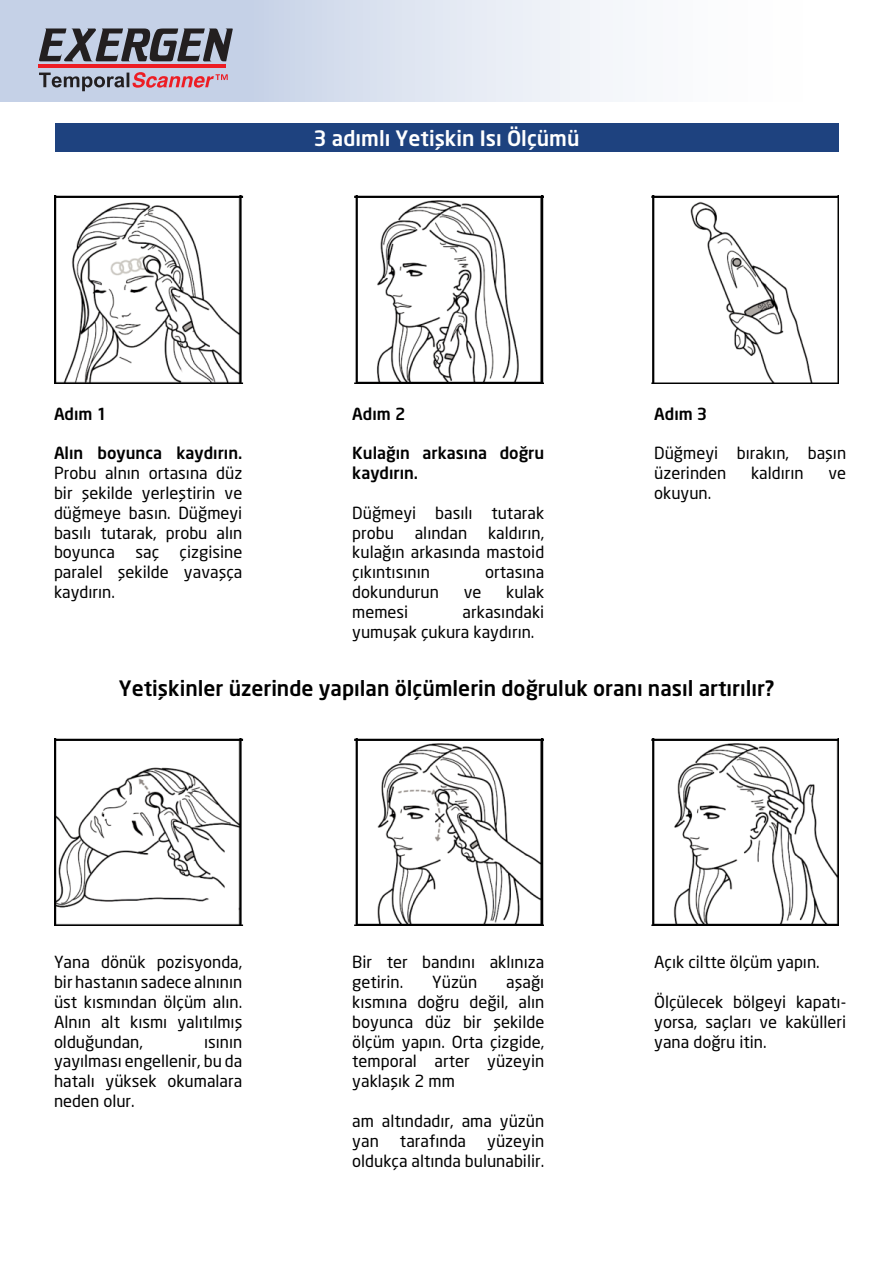
<style>
.page{position:relative;width:893px;height:1263px;background:#fff}
.page>*{position:absolute;margin:0;border:0;box-sizing:border-box;transform-origin:0 0}
.t1{font:21px "Neo Sans Medium TR";color:#000}
.t2{font:21px "Neo Sans Medium TR";color:#fff}
.t3{font:16.5px/19.8px "Neo Sans TR";color:#000;text-align:justify}
.t4{font:16.5px/19.8px "Neo Sans Medium TR";color:#000}
</style>
<div class="page">
<img style="left:54px;top:196px;width:785px;height:187px">
<img style="left:54px;top:738px;width:785px;height:188px">
<div style="left:55px;top:124px;width:783px;height:28px;background:#1e427f"></div>
<div style="left:0;top:0;width:893px;height:102px;background:linear-gradient(to right,#bbc3dd,#fff)"></div>
<svg style="left:39px;top:28px;width:194px;height:33px;background:#6e717c"></svg>
<svg style="left:39px;top:72px;width:189px;height:19px;background:#b29bab"></svg>
<hr style="left:38px;top:65px;width:188px;height:3px;background:#ed1d24">
<p class="t2" style="left:313px;top:125px;width:268px">3 adımlı Yetişkin Isı Ölçümü</p>
<p class="t4" style="left:54px;top:403px;width:55px">Adım 1</p>
<p class="t4" style="left:54px;top:443px;width:190px">Alın boyunca kaydırın.</p>
<p class="t3" style="left:54px;top:463px;width:190px">Probu alnın ortasına düz bir şekilde yerleştirin ve düğmeye basın. Düğmeyi basılı tutarak, probu alın boyunca saç çizgisine paralel şekilde yavaşça kaydırın.</p>
<p class="t4" style="left:352px;top:403px;width:55px">Adım 2</p>
<p class="t4" style="left:352px;top:443px;width:193px">Kulağın arkasına doğru kaydırın.</p>
<p class="t3" style="left:352px;top:502px;width:193px">Düğmeyi basılı tutarak probu</p>
<p class="t3" style="left:352px;top:522px;width:193px;text-indent:136px">kaldırın, kulağın arkasında mastoid çıkıntısının</p>
<p class="t3" style="left:415px;top:522px;width:54px">alından</p>
<p class="t3" style="left:485px;top:562px;width:61px">ortasına</p>
<p class="t3" style="left:352px;top:582px;width:88px">dokundurun</p>
<p class="t3" style="left:464px;top:582px;width:19px">ve</p>
<p class="t3" style="left:506px;top:582px;width:40px">kulak</p>
<p class="t3" style="left:352px;top:601px;width:58px">memesi</p>
<p class="t3" style="left:352px;top:601px;width:193px;text-indent:110px">arkasındaki yumuşak çukura kaydırın.</p>
<p class="t4" style="left:654px;top:403px;width:55px">Adım 3</p>
<p class="t3" style="left:654px;top:443px;width:193px">Düğmeyi bırakın, başın üzerinden</p>
<p class="t3" style="left:751px;top:463px;width:54px">kaldırın</p>
<p class="t3" style="left:828px;top:463px;width:19px">ve</p>
<p class="t3" style="left:654px;top:483px;width:59px">okuyun.</p>
<p class="t1" style="left:119px;top:675px;width:657px">Yetişkinler üzerinde yapılan ölçümlerin doğruluk oranı nasıl artırılır?</p>
<p class="t3" style="left:54px;top:952px;width:190px">Yana dönük pozisyonda, bir hastanın sadece alnının üst kısmından ölçüm alın.<br>Alnın alt kısmı yalıtılmış olduğundan,</p>
<p class="t3" style="left:54px;top:1031px;width:190px;text-indent:150px">ısının yayılması engellenir, bu da hatalı yüksek okumalara neden olur.</p>
<p class="t3" style="left:352px;top:952px;width:193px">Bir ter bandını aklınıza getirin.</p>
<p class="t3" style="left:352px;top:972px;width:193px;text-indent:154px">aşağı kısmına doğru değil, alın boyunca düz bir şekilde ölçüm yapın. Orta çizgide, temporal arter yüzeyin yaklaşık 2 mm</p>
<p class="t3" style="left:352px;top:1111px;width:193px">am altındadır, ama yüzün yan</p>
<p class="t3" style="left:432px;top:972px;width:47px">Yüzün</p>
<p class="t3" style="left:352px;top:1130px;width:193px;text-align:right">yüzeyin<br>oldukça altında bulunabilir.</p>
<p class="t3" style="left:400px;top:1130px;width:68px">tarafında</p>
<p class="t3" style="left:654px;top:952px;width:167px">Açık ciltte ölçüm yapın.</p>
<p class="t3" style="left:654px;top:992px;width:193px">Ölçülecek bölgeyi kapatı&shy;yorsa, saçları ve kakülleri yana doğru itin.</p>
</div>
